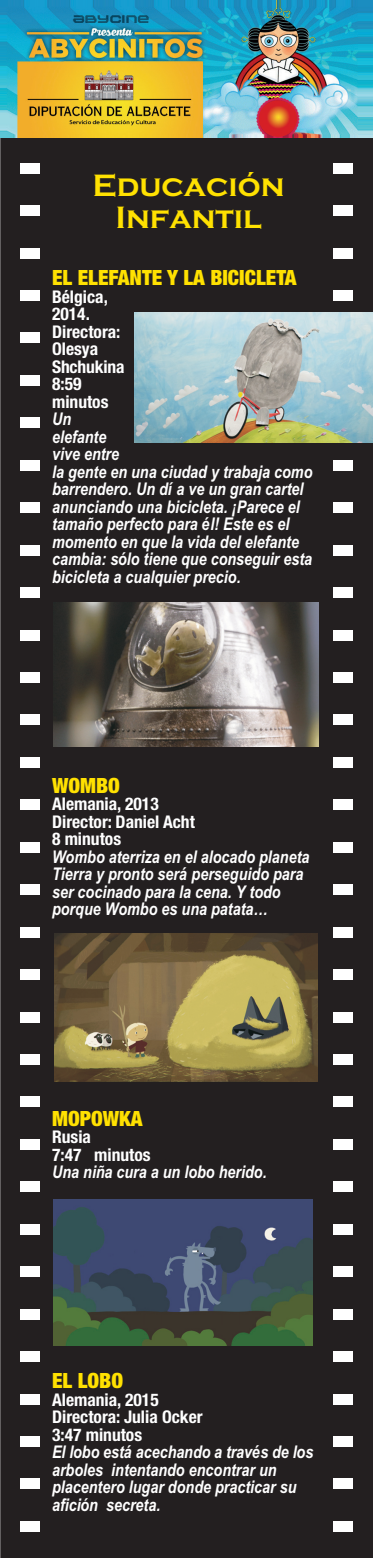
<style>
.page{position:relative;width:373px;height:1558px;background:#fff}
.page>*{position:absolute;margin:0;border:0;box-sizing:border-box;transform-origin:0 0}
.t1{font:700 32.02px/32px "Copperplate Gothic";color:#ffe101;text-align:center}
.t2{font:900 condensed 21px "Helvetica Neue";color:#ffe101}
.t3{font:italic 700 17.5px/17.5px "Arial Narrow";color:#fff}
.t4{font:700 condensed 17.5px/17.5px "Helvetica Neue";color:#fff}
</style>
<div class="page">
<div style="left:0;top:137px;width:372px;height:1421px;background:#231f20"></div>
<div style="left:21px;top:163px;width:19px;height:10px;background:#fff"></div>
<div style="left:21px;top:205px;width:19px;height:11px;background:#fff"></div>
<div style="left:21px;top:248px;width:19px;height:10px;background:#fff"></div>
<div style="left:21px;top:290px;width:19px;height:10px;background:#fff"></div>
<div style="left:21px;top:333px;width:19px;height:10px;background:#fff"></div>
<div style="left:21px;top:375px;width:19px;height:10px;background:#fff"></div>
<div style="left:21px;top:418px;width:19px;height:10px;background:#fff"></div>
<div style="left:21px;top:460px;width:19px;height:10px;background:#fff"></div>
<div style="left:21px;top:503px;width:19px;height:10px;background:#fff"></div>
<div style="left:21px;top:545px;width:19px;height:10px;background:#fff"></div>
<div style="left:21px;top:587px;width:19px;height:10px;background:#fff"></div>
<div style="left:21px;top:630px;width:19px;height:10px;background:#fff"></div>
<div style="left:21px;top:672px;width:19px;height:10px;background:#fff"></div>
<div style="left:21px;top:715px;width:19px;height:10px;background:#fff"></div>
<div style="left:21px;top:757px;width:19px;height:10px;background:#fff"></div>
<div style="left:21px;top:800px;width:19px;height:10px;background:#fff"></div>
<div style="left:21px;top:842px;width:19px;height:10px;background:#fff"></div>
<div style="left:21px;top:884px;width:19px;height:11px;background:#fff"></div>
<div style="left:21px;top:927px;width:19px;height:10px;background:#fff"></div>
<div style="left:21px;top:969px;width:19px;height:10px;background:#fff"></div>
<div style="left:21px;top:1012px;width:19px;height:10px;background:#fff"></div>
<div style="left:21px;top:1054px;width:19px;height:10px;background:#fff"></div>
<div style="left:21px;top:1097px;width:19px;height:10px;background:#fff"></div>
<div style="left:21px;top:1139px;width:19px;height:10px;background:#fff"></div>
<div style="left:21px;top:1182px;width:19px;height:10px;background:#fff"></div>
<div style="left:21px;top:1224px;width:19px;height:10px;background:#fff"></div>
<div style="left:21px;top:1266px;width:19px;height:10px;background:#fff"></div>
<div style="left:21px;top:1309px;width:19px;height:10px;background:#fff"></div>
<div style="left:21px;top:1351px;width:19px;height:10px;background:#fff"></div>
<div style="left:21px;top:1394px;width:19px;height:10px;background:#fff"></div>
<div style="left:21px;top:1436px;width:19px;height:10px;background:#fff"></div>
<div style="left:21px;top:1479px;width:19px;height:10px;background:#fff"></div>
<div style="left:21px;top:1521px;width:19px;height:10px;background:#fff"></div>
<div style="left:332px;top:163px;width:19px;height:10px;background:#fff"></div>
<div style="left:332px;top:205px;width:19px;height:11px;background:#fff"></div>
<div style="left:332px;top:248px;width:19px;height:10px;background:#fff"></div>
<div style="left:332px;top:290px;width:19px;height:10px;background:#fff"></div>
<div style="left:332px;top:460px;width:19px;height:10px;background:#fff"></div>
<div style="left:332px;top:503px;width:19px;height:10px;background:#fff"></div>
<div style="left:332px;top:545px;width:19px;height:10px;background:#fff"></div>
<div style="left:332px;top:587px;width:19px;height:10px;background:#fff"></div>
<div style="left:332px;top:630px;width:19px;height:10px;background:#fff"></div>
<div style="left:332px;top:672px;width:19px;height:10px;background:#fff"></div>
<div style="left:332px;top:715px;width:19px;height:10px;background:#fff"></div>
<div style="left:332px;top:757px;width:19px;height:10px;background:#fff"></div>
<div style="left:332px;top:800px;width:19px;height:10px;background:#fff"></div>
<div style="left:332px;top:842px;width:19px;height:10px;background:#fff"></div>
<div style="left:332px;top:884px;width:19px;height:11px;background:#fff"></div>
<div style="left:332px;top:927px;width:19px;height:10px;background:#fff"></div>
<div style="left:332px;top:969px;width:19px;height:10px;background:#fff"></div>
<div style="left:332px;top:1012px;width:19px;height:10px;background:#fff"></div>
<div style="left:332px;top:1054px;width:19px;height:10px;background:#fff"></div>
<div style="left:332px;top:1097px;width:19px;height:10px;background:#fff"></div>
<div style="left:332px;top:1139px;width:19px;height:10px;background:#fff"></div>
<div style="left:332px;top:1182px;width:19px;height:10px;background:#fff"></div>
<div style="left:332px;top:1224px;width:19px;height:10px;background:#fff"></div>
<div style="left:332px;top:1266px;width:19px;height:10px;background:#fff"></div>
<div style="left:332px;top:1309px;width:19px;height:10px;background:#fff"></div>
<div style="left:332px;top:1351px;width:19px;height:10px;background:#fff"></div>
<div style="left:332px;top:1394px;width:19px;height:10px;background:#fff"></div>
<div style="left:332px;top:1436px;width:19px;height:10px;background:#fff"></div>
<div style="left:332px;top:1479px;width:19px;height:10px;background:#fff"></div>
<div style="left:332px;top:1521px;width:19px;height:10px;background:#fff"></div>
<div style="left:51px;top:268px;width:262px;height:1260px;border:2px solid #231f20"></div>
<img style="left:134px;top:313px;width:238px;height:130px">
<img style="left:54px;top:603px;width:264px;height:143px">
<img style="left:54px;top:934px;width:263px;height:147px">
<img style="left:54px;top:1199px;width:258px;height:146px">
<img style="left:0;top:0;width:372px;height:137px">
<h1 class="t1" style="left:92px;top:169px;width:193px">Educación<br>Infantil</h1>
<p class="t2" style="left:52px;top:270px;width:245px">EL ELEFANTE Y LA BICICLETA</p>
<p class="t4" style="left:52px;top:289px;width:74px">Bélgica,<br>2014.<br>Directora:<br>Olesya<br>Shchukina<br>8:59 minutos</p>
<p class="t3" style="left:52px;top:412px;width:261px">Un<br>elefante<br>vive entre<br>la gente en una ciudad y trabaja como barrendero. Un día ve un gran cartel anunciando una bicicleta. ¡Parece el tamaño perfecto para él! Este es el momento en que la vida del elefante cambia: sólo tiene que conseguir esta bicicleta a cualquier precio.</p>
<p class="t2" style="left:52px;top:778px;width:69px">WOMBO</p>
<p class="t4" style="left:52px;top:797px;width:144px">Alemania, 2013<br>Director: Daniel Acht<br>8 minutos</p>
<p class="t3" style="left:52px;top:850px;width:258px">Wombo aterriza en el alocado planeta Tierra y pronto será perseguido para ser cocinado para la cena. Y todo porque Wombo es una patata…</p>
<p class="t2" style="left:52px;top:1110px;width:92px">MOPOWKA</p>
<p class="t4" style="left:52px;top:1129px;width:100px">Rusia<br>7:47 minutos</p>
<p class="t3" style="left:52px;top:1165px;width:216px">Una niña cura a un lobo herido.</p>
<p class="t2" style="left:52px;top:1373px;width:72px">EL LOBO</p>
<p class="t4" style="left:52px;top:1392px;width:152px">Alemania, 2015<br>Directora: Julia Ocker<br>3:47 minutos</p>
<p class="t3" style="left:52px;top:1445px;width:262px">El lobo está acechando a través de los arboles intentando encontrar un placentero lugar donde practicar su afición secreta.</p>
</div>
